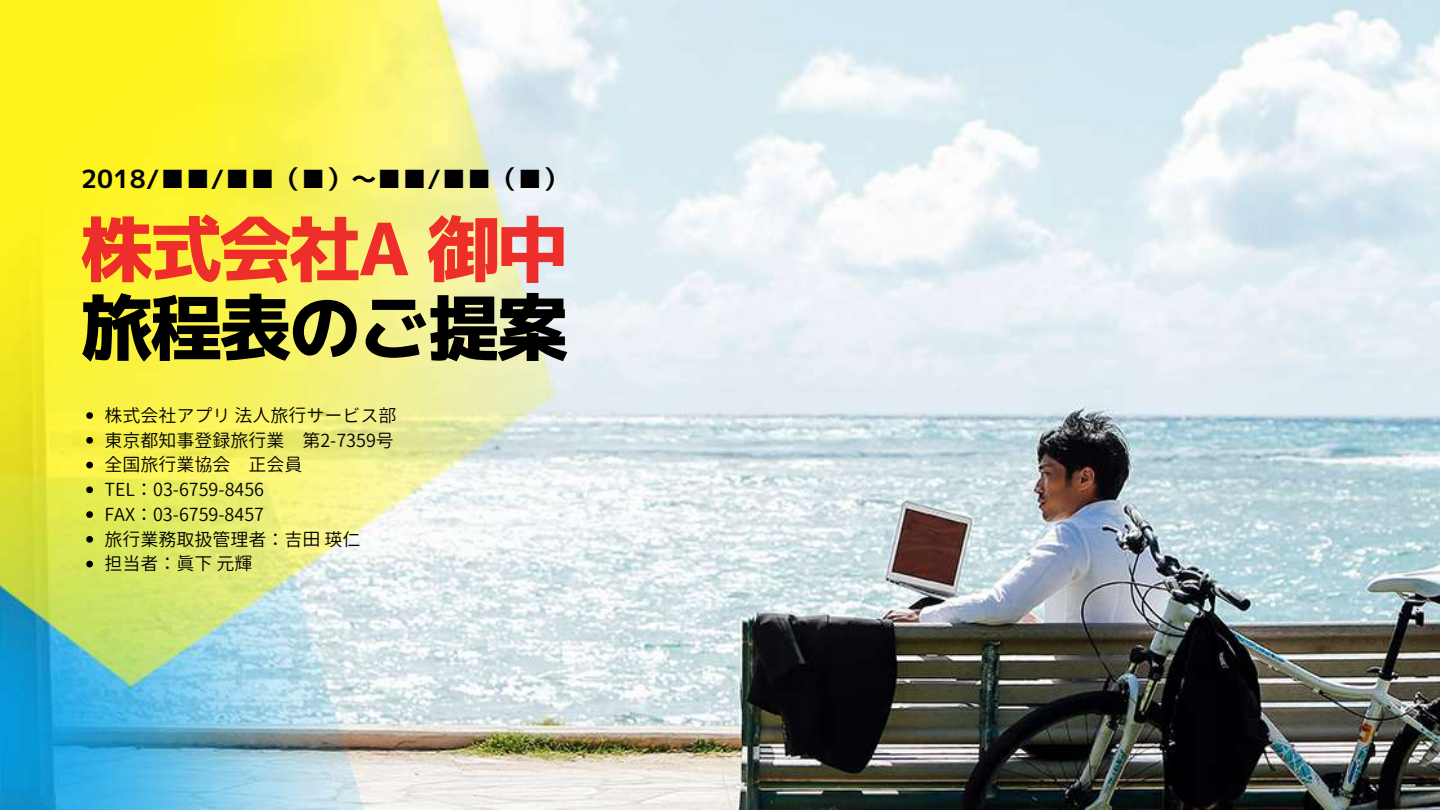
<style>
.page{position:relative;width:1440px;height:810px;background:#fff}
.page>*{position:absolute;margin:0;border:0;box-sizing:border-box;transform-origin:0 0}
.t1{font:72px "mplus 1 p heavy";letter-spacing:-.04em;color:#ee2e2a}
.t2{font:72px "mplus 1 p heavy";letter-spacing:-.04em;color:#000}
.t3{font:25px "mplus 1 p bold";color:#000}
.t4{font:18px/24.8px "Gen Jyuu Gothic";color:#000}
</style>
<div class="page">
<img style="left:0;top:0;width:1440px;height:810px">
<svg style="left:86px;top:412px;width:7px;height:7px"></svg>
<svg style="left:86px;top:437px;width:7px;height:7px"></svg>
<svg style="left:86px;top:462px;width:7px;height:6px"></svg>
<svg style="left:86px;top:486px;width:7px;height:7px"></svg>
<svg style="left:86px;top:511px;width:7px;height:7px"></svg>
<svg style="left:86px;top:536px;width:7px;height:7px"></svg>
<svg style="left:86px;top:561px;width:7px;height:6px"></svg>
<h2 class="t3" style="left:81px;top:161px;width:488px">2018/■■/■■（■）～■■/■■（■）</h2>
<h1 class="t1" style="left:81px;top:198px;width:489px">株式会社A 御中</h1>
<h1 class="t2" style="left:81px;top:277px;width:489px">旅程表のご提案</h1>
<p class="t4" style="left:104px;top:403px;width:293px">株式会社アプリ 法人旅行サービス部東京都知事登録旅行業　第2-7359号全国旅行業協会　正会員<br>TEL：03-6759-8456<br>FAX：03-6759-8457<br>旅行業務取扱管理者：吉田 瑛仁<br>担当者：眞下 元輝</p>
</div>
